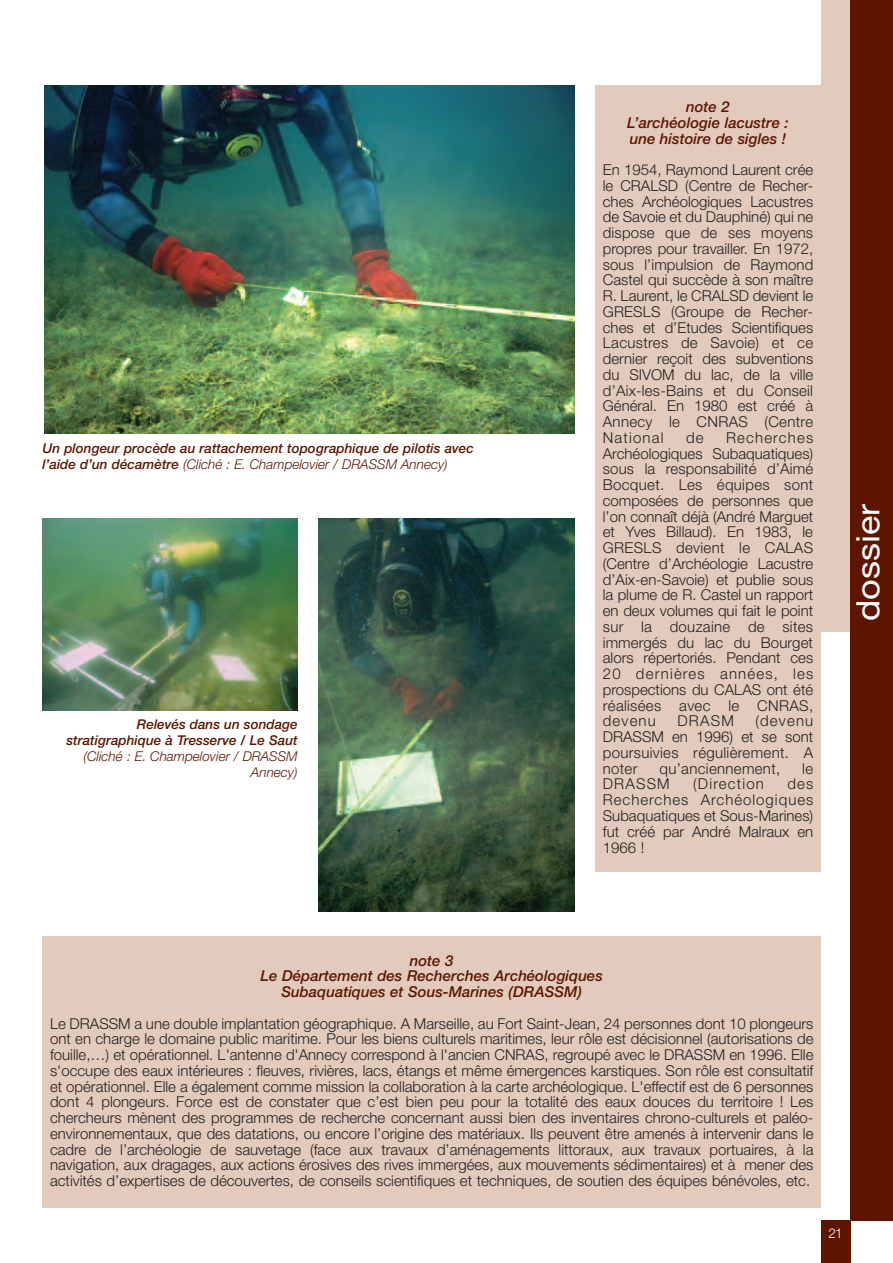
<style>
.page{position:relative;width:893px;height:1263px;background:#fff}
.page>*{position:absolute;margin:0;border:0;box-sizing:border-box;transform-origin:0 0}
.t1{font:32.4px "Helvetica Neue";color:#fff;scale:1.11 1}
.t2{font:300 15px/15.8px "Helvetica Neue";color:#231f20;text-align:justify}
.t3{font:italic 500 15px/15.8px "Helvetica Neue";color:#5e1500;text-align:center}
.t4{font:300 15px "Helvetica Neue";letter-spacing:.02em;color:#231f20}
.t5{font:300 15px "Helvetica Neue";letter-spacing:.08em;color:#231f20}
.t6{font:italic 500 13.5px/15.8px "Helvetica Neue";color:#5e1500}
.t7{font:italic 300 13.5px/15.8px "Helvetica Neue";color:#5e1500;text-align:right}
.t8{font:300 13.5px "Helvetica Neue";color:#fff}
.s1{font-weight:300}
</style>
<div class="page">
<div style="left:821px;top:1220px;width:29px;height:43px;background:#5e1500"></div>
<div style="left:821px;top:0;width:29px;height:631px;background:#e2cbbd"></div>
<div style="left:850px;top:0;width:43px;height:1220px;background:#5e1500"></div>
<div style="left:43px;top:936px;width:778px;height:272px;background:#e2cbbd"></div>
<img style="left:319px;top:519px;width:255px;height:392px">
<img style="left:44px;top:85px;width:530px;height:348px">
<img style="left:43px;top:519px;width:255px;height:192px">
<div style="left:595px;top:85px;width:226px;height:787px;background:#e2cbbd"></div>
<p class="t6" style="left:43px;top:442px;width:433px">Un plongeur procède au rattachement topographique de pilotis avec l’aide d’un décamètre <span class="s1">(Cliché : E. Champelovier / DRASSM Annecy)</span></p>
<p class="t6" style="left:67px;top:718px;width:233px;text-align:right">Relevés dans un sondage stratigraphique à Tresserve / Le Saut</p>
<p class="t7" style="left:84px;top:749px;width:216px">(Cliché : E. Champelovier / DRASSM<br>Annecy)</p>
<p class="t3" style="left:627px;top:100px;width:163px">note 2<br>L’archéologie lacustre : une histoire de sigles !</p>
<p class="t2" style="left:603px;top:163px;width:212px">En 1954, Raymond Laurent crée le CRALSD (Centre de Recher&shy;ches Archéologiques Lacustres de Savoie et du Dauphiné) qui ne dispose que de ses moyens propres pour travailler. En 1972, sous l’impulsion de Raymond Castel qui succède à son maître R. Laurent, le CRALSD devient le GRESLS (Groupe de Recher&shy;ches et d’Etudes Scientifiques Lacustres de Savoie) et ce dernier reçoit des subventions du SIVOM du lac, de la ville d’Aix-les-Bains et du Conseil Général. En 1980 est créé à Annecy le CNRAS (Centre National</p>
<p class="t2" style="left:603px;top:431px;width:212px;text-indent:123px">Recherches Archéologiques Subaquatiques) sous la responsabilité d’Aimé Bocquet. Les équipes sont composées de personnes que l’on connaît déjà (André Marguet et Yves Billaud). En 1983, le GRESLS devient le CALAS (Centre d’Archéologie Lacustre d’Aix-en-Savoie) et publie sous la plume de R. Castel un rapport en deux volumes qui fait le point sur la douzaine de sites immergés du lac du Bourget alors répertoriés. Pendant ces 20 dernières années, les prospections du CALAS ont été réalisées avec le CNRAS, devenu</p>
<p class="t2" style="left:686px;top:431px;width:19px">de</p>
<p class="t2" style="left:603px;top:715px;width:212px;text-indent:153px">(devenu DRASSM en 1996) et se sont poursuivies régulièrement. A noter</p>
<p class="t2" style="left:677px;top:715px;width:58px">DRASM</p>
<p class="t4" style="left:659px;top:763px;width:122px">qu’anciennement,</p>
<p class="t2" style="left:802px;top:762px;width:12px">le</p>
<p class="t2" style="left:603px;top:778px;width:68px">DRASSM</p>
<p class="t5" style="left:693px;top:779px;width:72px">(Direction</p>
<p class="t2" style="left:603px;top:778px;width:212px;text-indent:184px">des Recherches Archéologiques Subaquatiques et Sous-Marines) fut créé par André Malraux en 1966 !</p>
<h1 class="t1" style="left:856px;top:621px;width:107px;rotate:-90deg">dossier</h1>
<p class="t3" style="left:260px;top:954px;width:344px">note 3<br>Le Département des Recherches Archéologiques<br>Subaquatiques et Sous-Marines (DRASSM)</p>
<p class="t2" style="left:50px;top:1017px;width:765px">Le DRASSM a une double implantation géographique. A Marseille, au Fort Saint-Jean, 24 personnes dont 10 plongeurs ont en charge le domaine public maritime. Pour les biens culturels maritimes, leur rôle est décisionnel (autorisations de fouille,…) et opérationnel. L'antenne d'Annecy correspond à l'ancien CNRAS, regroupé avec le DRASSM en 1996. Elle s'occupe des eaux intérieures : fleuves, rivières, lacs, étangs et même émergences karstiques. Son rôle est consultatif et opérationnel. Elle a également comme mission la collaboration à la carte archéologique. L'effectif est de 6 personnes dont 4 plongeurs. Force est de constater que c’est bien peu pour la totalité des eaux douces du territoire ! Les chercheurs mènent des programmes de recherche concernant aussi bien des inventaires chrono-culturels et paléo&shy;environnementaux, que des datations, ou encore l’origine des matériaux. Ils peuvent être amenés à intervenir dans le cadre de l’archéologie de sauvetage (face aux travaux d’aménagements littoraux, aux travaux portuaires, à la navigation, aux dragages, aux actions érosives des rives immergées, aux mouvements sédimentaires) et à mener des activités d’expertises de découvertes, de conseils scientifiques et techniques, de soutien des équipes bénévoles, etc.</p>
<p class="t8" style="left:828px;top:1228px;width:16px">21</p>
</div>
